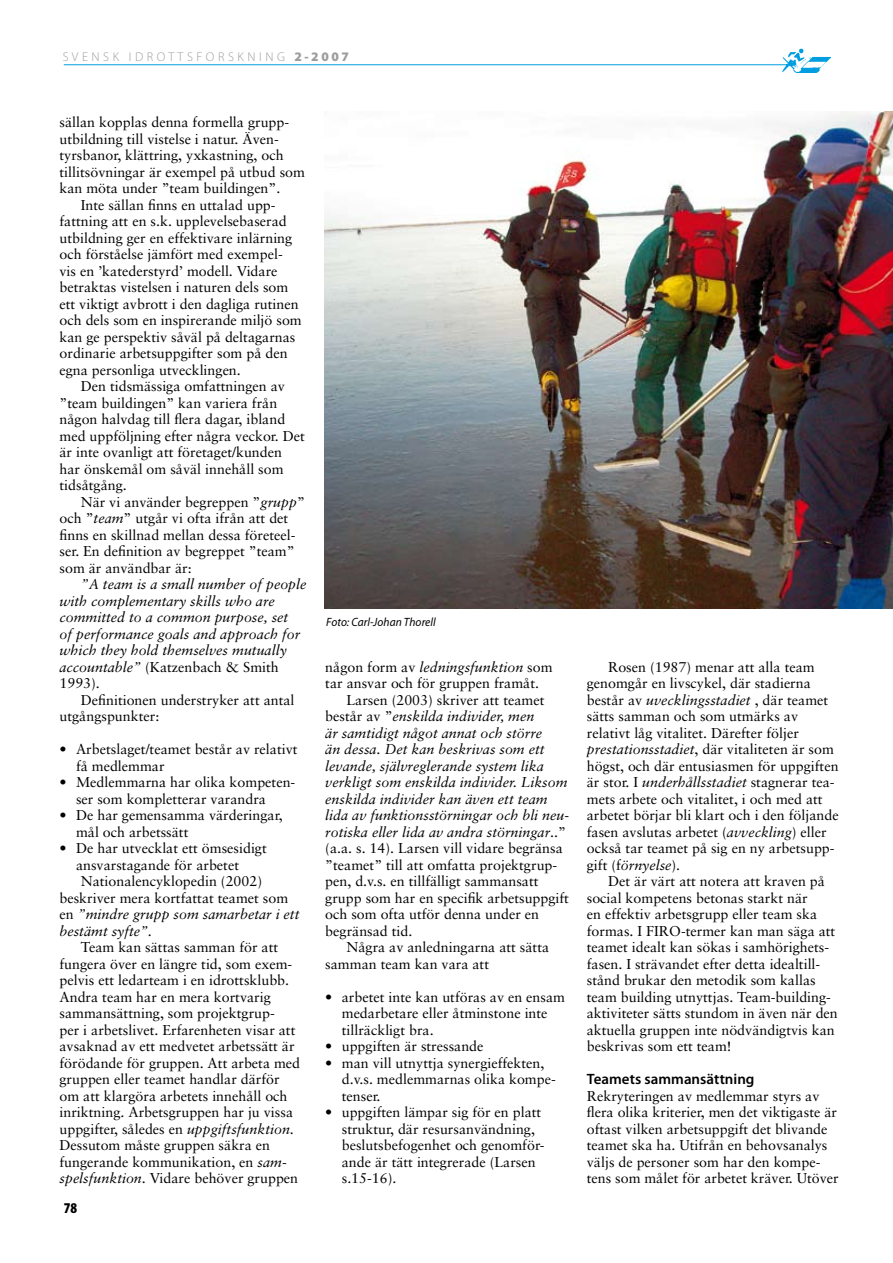
<style>
.page{position:relative;width:893px;height:1263px;background:#fff}
.page>*{position:absolute;margin:0;border:0;box-sizing:border-box;transform-origin:0 0}
.t1{font:600 15px "Myriad Pro";color:#000}
.t2{font:900 condensed 15px "Myriad Pro";color:#000}
.t3{font:14.25px/16.5px "Sabon";color:#000}
.t4{font:italic 14.25px/16.5px "Sabon";color:#000}
.t5{font:300 12.75px "Myriad Pro";color:#9c9d9f}
.t6{font:italic 12px "Myriad Pro";letter-spacing:.005em;color:#000;scale:.95 1}
.s1{font-weight:900;font-size:13.05px}
.s2{font-style:italic}
.s3{font-style:normal}
</style>
<div class="page">
<hr style="left:64px;top:64px;width:728px;height:1px;background:#009ee0">
<img style="left:779px;top:48px;width:51px;height:24px">
<img style="left:324px;top:112px;width:569px;height:496px">
<p class="t5" style="left:63px;top:49px;width:287px">S V E N S K I D R O T T S F O R S K N I N G <span class="s1">2 - 2 0 0 7</span></p>
<p class="t3" style="left:60px;top:114px;width:231px">sällan kopplas denna formella grupp-</p>
<p class="t3" style="left:60px;top:130px;width:221px">utbildning till vistelse i natur. Även-</p>
<p class="t3" style="left:60px;top:147px;width:226px">tyrsbanor, klättring, yxkastning, och</p>
<p class="t3" style="left:60px;top:163px;width:247px">tillitsövningar är exempel på utbud som</p>
<p class="t3" style="left:60px;top:180px;width:222px">kan möta under ”team buildingen”.</p>
<p class="t3" style="left:81px;top:196px;width:196px">Inte sällan finns en uttalad upp-</p>
<p class="t3" style="left:60px;top:213px;width:229px">fattning att en s.k. upplevelsebaserad</p>
<p class="t3" style="left:60px;top:229px;width:234px">utbildning ger en effektivare inlärning</p>
<p class="t3" style="left:60px;top:246px;width:225px">och förståelse jämfört med exempel-</p>
<p class="t3" style="left:60px;top:262px;width:220px">vis en ’katederstyrd’ modell. Vidare</p>
<p class="t3" style="left:60px;top:279px;width:230px">betraktas vistelsen i naturen dels som</p>
<p class="t3" style="left:60px;top:295px;width:241px">ett viktigt avbrott i den dagliga rutinen</p>
<p class="t3" style="left:60px;top:312px;width:244px">och dels som en inspirerande miljö som</p>
<p class="t3" style="left:60px;top:328px;width:237px">kan ge perspektiv såväl på deltagarnas</p>
<p class="t3" style="left:60px;top:345px;width:230px">ordinarie arbetsuppgifter som på den</p>
<p class="t3" style="left:60px;top:361px;width:183px">egna personliga utvecklingen.</p>
<p class="t3" style="left:81px;top:378px;width:206px">Den tidsmässiga omfattningen av</p>
<p class="t3" style="left:60px;top:394px;width:219px">”team buildingen” kan variera från</p>
<p class="t3" style="left:60px;top:411px;width:227px">någon halvdag till flera dagar, ibland</p>
<p class="t3" style="left:60px;top:427px;width:247px">med uppföljning efter några veckor. Det</p>
<p class="t3" style="left:60px;top:444px;width:224px">är inte ovanligt att företaget/kunden</p>
<p class="t3" style="left:60px;top:460px;width:226px">har önskemål om såväl innehåll som</p>
<p class="t3" style="left:60px;top:477px;width:69px">tidsåtgång.</p>
<p class="t3" style="left:81px;top:493px;width:226px">När vi använder begreppen ”<span class="s2">grupp</span>”</p>
<p class="t3" style="left:60px;top:510px;width:230px">och ”<span class="s2">team</span>” utgår vi ofta ifrån att det</p>
<p class="t3" style="left:60px;top:526px;width:237px">finns en skillnad mellan dessa företeel-</p>
<p class="t3" style="left:60px;top:543px;width:237px">ser. En definition av begreppet ”team”</p>
<p class="t3" style="left:60px;top:559px;width:134px">som är användbar är:</p>
<p class="t4" style="left:60px;top:576px;width:248px;text-indent:21px">”A team is a small number of people with complementary skills who are committed to a common purpose, set<br>of performance goals and approach for which they hold themselves mutually accountable” <span class="s3">(Katzenbach &amp; Smith<br>1993).</span></p>
<p class="t3" style="left:60px;top:691px;width:237px;text-indent:21px">Definitionen understryker att antal utgångspunkter:</p>
<p class="t3" style="left:76px;top:741px;width:223px;text-indent:-17px">• Arbetslaget/teamet består av relativt få medlemmar</p>
<p class="t3" style="left:76px;top:774px;width:221px;text-indent:-17px">• Medlemmarna har olika kompeten&shy;ser som kompletterar varandra</p>
<p class="t3" style="left:76px;top:807px;width:208px;text-indent:-17px">• De har gemensamma värderingar, mål och arbetssätt</p>
<p class="t3" style="left:60px;top:840px;width:209px">• De har utvecklat ett ömsesidigt</p>
<p class="t3" style="left:76px;top:856px;width:165px">ansvarstagande för arbetet</p>
<p class="t3" style="left:81px;top:873px;width:183px">Nationalencyklopedin (2002)</p>
<p class="t3" style="left:60px;top:889px;width:230px">beskriver mera kortfattat teamet som</p>
<p class="t4" style="left:60px;top:906px;width:241px"><span class="s3">en</span> ”mindre grupp som samarbetar i ett</p>
<p class="t4" style="left:60px;top:922px;width:94px">bestämt syfte”.</p>
<p class="t3" style="left:60px;top:939px;width:242px;text-indent:21px">Team kan sättas samman för att fungera över en längre tid, som exem&shy;pelvis ett ledarteam i en idrottsklubb.<br>Andra team har en mera kortvarig sammansättning, som projektgrup-<br>per i arbetslivet. Erfarenheten visar att avsaknad av ett medvetet arbetssätt är förödande för gruppen. Att arbeta med gruppen eller teamet handlar därför om att klargöra arbetets innehåll och inriktning. Arbetsgruppen har ju vissa uppgifter, således en <span class="s2">uppgiftsfunktion</span>.<br>Dessutom måste gruppen säkra en fungerande kommunikation, en <span class="s2">sam&shy;spelsfunktion</span>. Vidare behöver gruppen</p>
<p class="t2" style="left:64px;top:1199px;width:15px">78</p>
<p class="t6" style="left:326px;top:614px;width:117px">Foto: Carl-Johan Thorell</p>
<p class="t4" style="left:325px;top:658px;width:229px"><span class="s3">någon form av</span> ledningsfunktion <span class="s3">som</span></p>
<p class="t3" style="left:325px;top:675px;width:215px">tar ansvar och för gruppen framåt.</p>
<p class="t3" style="left:347px;top:691px;width:199px">Larsen (2003) skriver att teamet</p>
<p class="t4" style="left:325px;top:708px;width:211px"><span class="s3">består av ”</span>enskilda individer, men</p>
<p class="t4" style="left:325px;top:724px;width:218px">är samtidigt något annat och större</p>
<p class="t4" style="left:325px;top:741px;width:221px">än dessa. Det kan beskrivas som ett</p>
<p class="t4" style="left:325px;top:757px;width:220px">levande, självreglerande system lika</p>
<p class="t4" style="left:325px;top:774px;width:244px">verkligt som enskilda individer. Liksom</p>
<p class="t4" style="left:325px;top:790px;width:224px">enskilda individer kan även ett team</p>
<p class="t4" style="left:325px;top:807px;width:245px">lida av funktionsstörningar och bli neu-</p>
<p class="t4" style="left:325px;top:823px;width:242px">rotiska eller lida av andra störningar<span class="s3">..”</span></p>
<p class="t3" style="left:325px;top:840px;width:239px">(a.a. s. 14). Larsen vill vidare begränsa</p>
<p class="t3" style="left:325px;top:856px;width:233px">”teamet” till att omfatta projektgrup-</p>
<p class="t3" style="left:325px;top:873px;width:215px">pen, d.v.s. en tillfälligt sammansatt</p>
<p class="t3" style="left:325px;top:889px;width:245px">grupp som har en specifik arbetsuppgift</p>
<p class="t3" style="left:325px;top:906px;width:215px">och som ofta utför denna under en</p>
<p class="t3" style="left:325px;top:922px;width:89px">begränsad tid.</p>
<p class="t3" style="left:347px;top:939px;width:204px">Några av anledningarna att sätta</p>
<p class="t3" style="left:325px;top:955px;width:165px">samman team kan vara att</p>
<p class="t3" style="left:342px;top:988px;width:225px;text-indent:-17px">• arbetet inte kan utföras av en ensam medarbetare eller åtminstone inte tillräckligt bra.</p>
<p class="t3" style="left:325px;top:1038px;width:160px">• uppgiften är stressande</p>
<p class="t3" style="left:342px;top:1054px;width:216px;text-indent:-17px">• man vill utnyttja synergieffekten, d.v.s. medlemmarnas olika kompe&shy;tenser.</p>
<p class="t3" style="left:342px;top:1104px;width:204px;text-indent:-17px">• uppgiften lämpar sig för en platt struktur, där resursanvändning, beslutsbefogenhet och genomför&shy;ande är tätt integrerade (Larsen s.15-16).</p>
<p class="t3" style="left:587px;top:658px;width:253px;text-indent:21px">Rosen (1987) menar att alla team genomgår en livscykel, där stadierna består av <span class="s2">uvecklingsstadiet</span> , där teamet sätts samman och som utmärks av relativt låg vitalitet. Därefter följer <span class="s2">prestationsstadiet</span>, där vitaliteten är som högst, och där entusiasmen för uppgiften är stor. I <span class="s2">underhållsstadiet</span> stagnerar tea&shy;mets arbete och vitalitet, i och med att arbetet börjar bli klart och i den följande fasen avslutas arbetet (<span class="s2">avveckling</span>) eller också tar teamet på sig en ny arbetsupp&shy;gift (f<span class="s2">örnyelse</span>).</p>
<p class="t3" style="left:587px;top:873px;width:252px;text-indent:21px">Det är värt att notera att kraven på social kompetens betonas starkt när<br>en effektiv arbetsgrupp eller team ska formas. I FIRO-termer kan man säga att teamet idealt kan sökas i samhörighets&shy;fasen. I strävandet efter detta idealtill&shy;stånd brukar den metodik som kallas team building utnyttjas. Team-building&shy;aktiviteter sätts stundom in även när den aktuella gruppen inte nödvändigtvis kan beskrivas som ett team!</p>
<p class="t1" style="left:587px;top:1071px;width:169px">Teamets sammansättning</p>
<p class="t3" style="left:587px;top:1087px;width:253px">Rekryteringen av medlemmar styrs av flera olika kriterier, men det viktigaste är oftast vilken arbetsuppgift det blivande teamet ska ha. Utifrån en behovsanalys väljs de personer som har den kompe&shy;tens som målet för arbetet kräver. Utöver</p>
</div>
